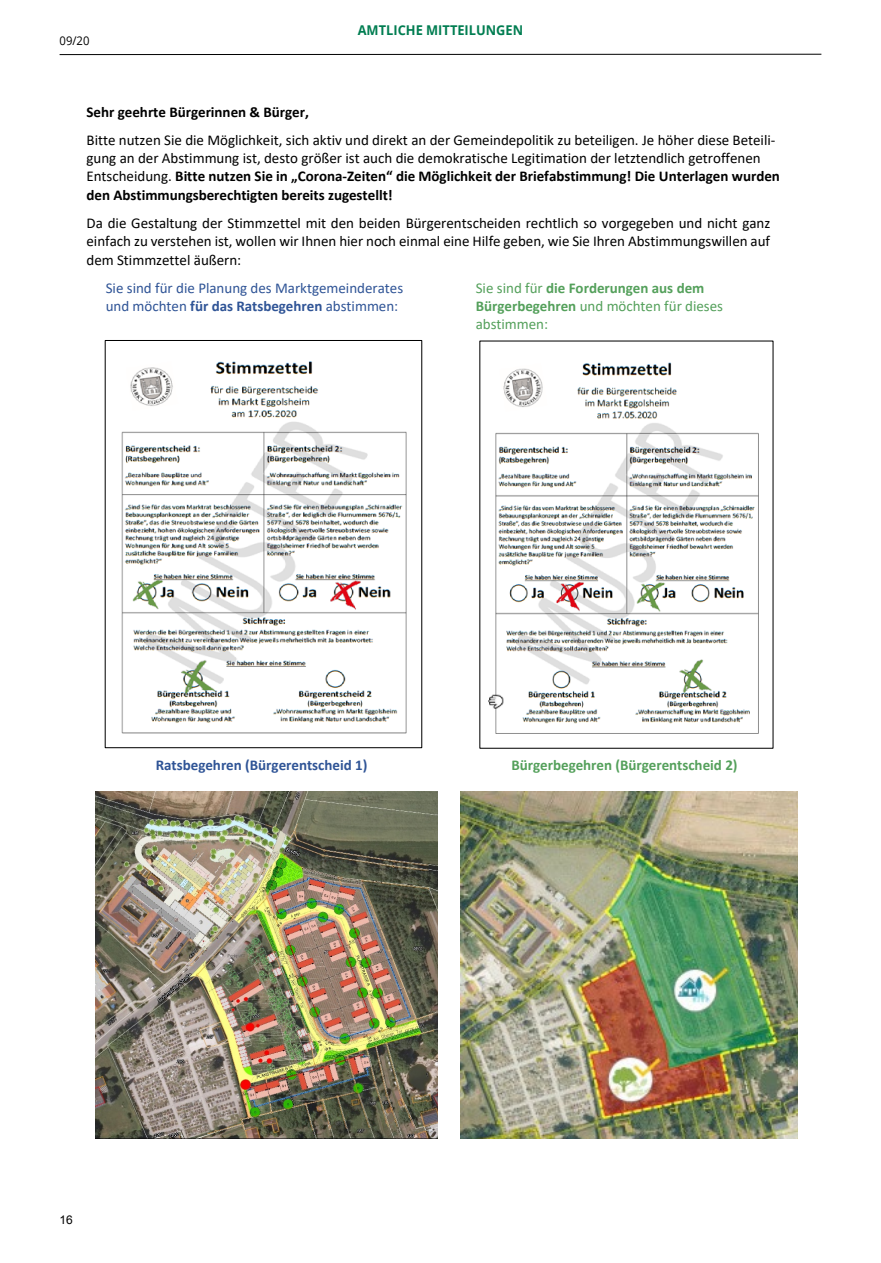
<style>
.page{position:relative;width:881px;height:1263px;background:#fff}
.page>*{position:absolute;margin:0;border:0;box-sizing:border-box;transform-origin:0 0}
.t1{font:15px/18.3px "Calibri";color:#000}
.t2{font:15px/18.3px "Calibri";color:#2f5496}
.t3{font:15px/18.3px "Calibri";color:#54a05b}
.t4{font:700 15px "Calibri";color:#54a05b}
.t5{font:700 15px "Calibri";color:#000}
.t6{font:700 15px "Calibri";color:#2f5496}
.t7{font:700 13.5px "Open Sans";color:#007d51;scale:.95 1}
.t8{font:12px "Open Sans";color:#000;scale:.94 1}
.t9{font:12px "Arial";color:#000}
.s1{font-weight:700}
</style>
<div class="page">
<hr style="left:60px;top:54px;width:761px;height:1px;background:#000">
<img style="left:121px;top:361px;width:286px;height:373px">
<div style="left:105px;top:340px;width:317px;height:408px;border:1px solid #000"></div>
<img style="left:488px;top:362px;width:271px;height:372px">
<img style="left:95px;top:792px;width:342px;height:347px">
<img style="left:460px;top:792px;width:336px;height:347px">
<p class="t8" style="left:60px;top:32px;width:33px">09/20</p>
<p class="t7" style="left:357px;top:21px;width:175px">AMTLICHE MITTEILUNGEN</p>
<p class="t5" style="left:86px;top:101px;width:224px">Sehr geehrte Bürgerinnen &amp; Bürger,</p>
<p class="t1" style="left:86px;top:130px;width:694px">Bitte nutzen Sie die Möglichkeit, sich aktiv und direkt an der Gemeindepolitik zu beteiligen. Je höher diese Beteili&shy;gung an der Abstimmung ist, desto größer ist auch die demokratische Legitimation der letztendlich getroffenen Entscheidung. <span class="s1">Bitte nutzen Sie in „Corona-Zeiten“ die Möglichkeit der Briefabstimmung! Die Unterlagen wurden den Abstimmungsberechtigten bereits zugestellt!</span></p>
<p class="t1" style="left:86px;top:214px;width:685px;text-align:justify">Da die Gestaltung der Stimmzettel mit den beiden Bürgerentscheiden rechtlich so vorgegeben und nicht ganz einfach zu verstehen ist, wollen wir Ihnen hier noch einmal eine Hilfe geben, wie Sie Ihren Abstimmungswillen auf dem Stimmzettel äußern:</p>
<p class="t2" style="left:106px;top:278px;width:299px">Sie sind für die Planung des Marktgemeinderates und möchten <span class="s1">für das Ratsbegehren</span> abstimmen:</p>
<p class="t3" style="left:475px;top:278px;width:249px">Sie sind für <span class="s1">die Forderungen aus dem<br>Bürgerbegehren</span> und möchten für dieses abstimmen:</p>
<p class="t6" style="left:156px;top:754px;width:213px">Ratsbegehren (Bürgerentscheid 1)</p>
<p class="t4" style="left:511px;top:754px;width:227px">Bürgerbegehren (Bürgerentscheid 2)</p>
<p class="t9" style="left:60px;top:1212px;width:15px">16</p>
</div>
